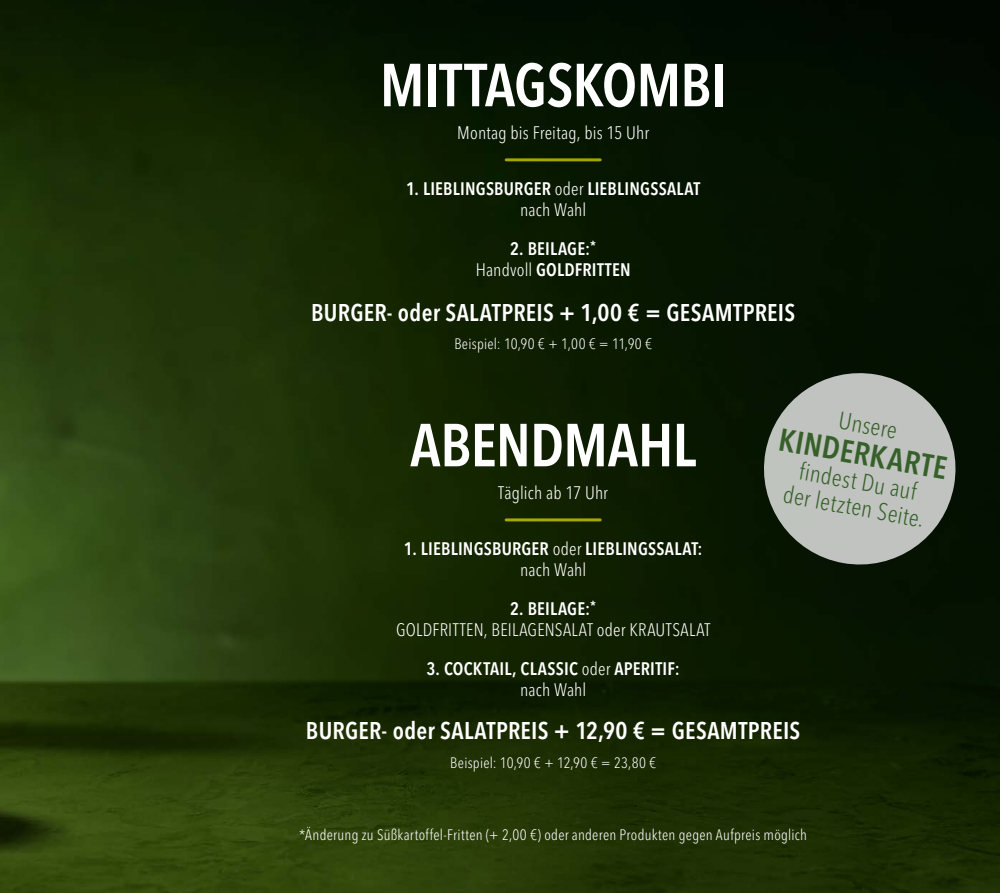
<style>
.page{position:relative;width:1000px;height:893px;background:#fff}
.page>*{position:absolute;margin:0;border:0;box-sizing:border-box;transform-origin:0 0}
.t1{font:600 condensed 60px "Avenir Next LT Pro";letter-spacing:-.015em;color:#fff}
.t2{font:600 condensed 31.5px "Avenir Next LT Pro";color:#366029}
.t3{font:600 condensed 24px "Avenir Next LT Pro";letter-spacing:.01em;color:#fff}
.t4{font:300 condensed 24px/25.5px "Avenir Next LT Pro";color:#366029;text-align:center}
.t5{font:600 condensed 18px/21px "Avenir Next LT Pro";letter-spacing:.01em;color:#fff;text-align:center}
.t6{font:300 condensed 18px/21px "Avenir Next LT Pro";letter-spacing:.01em;color:#fff;text-align:center}
.t7{font:300 condensed 15px "Avenir Next LT Pro";letter-spacing:.02em;color:#fff}
.s1{font-weight:300}
.s2{font-weight:600}
</style>
<div class="page">
<img style="left:0;top:0;width:999px;height:893px">
<svg style="left:756px;top:365px;width:206px;height:207px;background:#838981"></svg>
<hr style="left:506px;top:158px;width:94px;height:3px;background:#dcd500">
<hr style="left:506px;top:518px;width:94px;height:3px;background:#dcd500">
<h1 class="t1" style="left:379px;top:49px;width:348px">MITTAGSKOMBI</h1>
<p class="t6" style="left:457px;top:122px;width:193px">Montag bis Freitag, bis 15 Uhr</p>
<p class="t5" style="left:406px;top:178px;width:296px">1. LIEBLINGSBURGER <span class="s1">oder</span> LIEBLINGSSALAT <span class="s1">nach Wahl</span></p>
<p class="t5" style="left:475px;top:238px;width:156px">2. BEILAGE:<sup>*<br></sup><span class="s1">Handvoll</span> GOLDFRITTEN</p>
<h3 class="t3" style="left:311px;top:298px;width:485px">BURGER- oder SALATPREIS + 1,00 € = GESAMTPREIS</h3>
<p class="t7" style="left:454px;top:335px;width:199px">Beispiel: 10,90 € + 1,00 € = 11,90 €</p>
<h3 class="t4" style="left:840px;top:408px;width:61px;rotate:10deg">Unsere</h3>
<h1 class="t1" style="left:410px;top:409px;width:287px">ABENDMAHL</h1>
<p class="t6" style="left:498px;top:482px;width:111px">Täglich ab 17 Uhr</p>
<p class="t5" style="left:404px;top:538px;width:300px">1. LIEBLINGSBURGER <span class="s1">oder</span> LIEBLINGSSALAT: <span class="s1">nach Wahl</span></p>
<p class="t6" style="left:396px;top:598px;width:316px"><span class="s2">2. BEILAGE:</span><sup>*<br></sup>GOLDFRITTEN, BEILAGENSALAT oder KRAUTSALAT</p>
<p class="t5" style="left:426px;top:658px;width:255px">3. COCKTAIL, CLASSIC <span class="s1">oder</span> APERITIF: <span class="s1">nach Wahl</span></p>
<h3 class="t3" style="left:306px;top:716px;width:496px">BURGER- oder SALATPREIS + 12,90 € = GESAMTPREIS</h3>
<p class="t7" style="left:450px;top:753px;width:207px">Beispiel: 10,90 € + 12,90 € = 23,80 €</p>
<h2 class="t2" style="left:782px;top:420px;width:172px;rotate:10deg">KINDERKARTE</h2>
<h3 class="t4" style="left:790px;top:456px;width:144px;rotate:10deg">findest Du auf der letzten Seite.</h3>
<p class="t7" style="left:299px;top:825px;width:509px">*Änderung zu Süßkartoffel-Fritten (+ 2,00 €) oder anderen Produkten gegen Aufpreis möglich</p>
</div>
